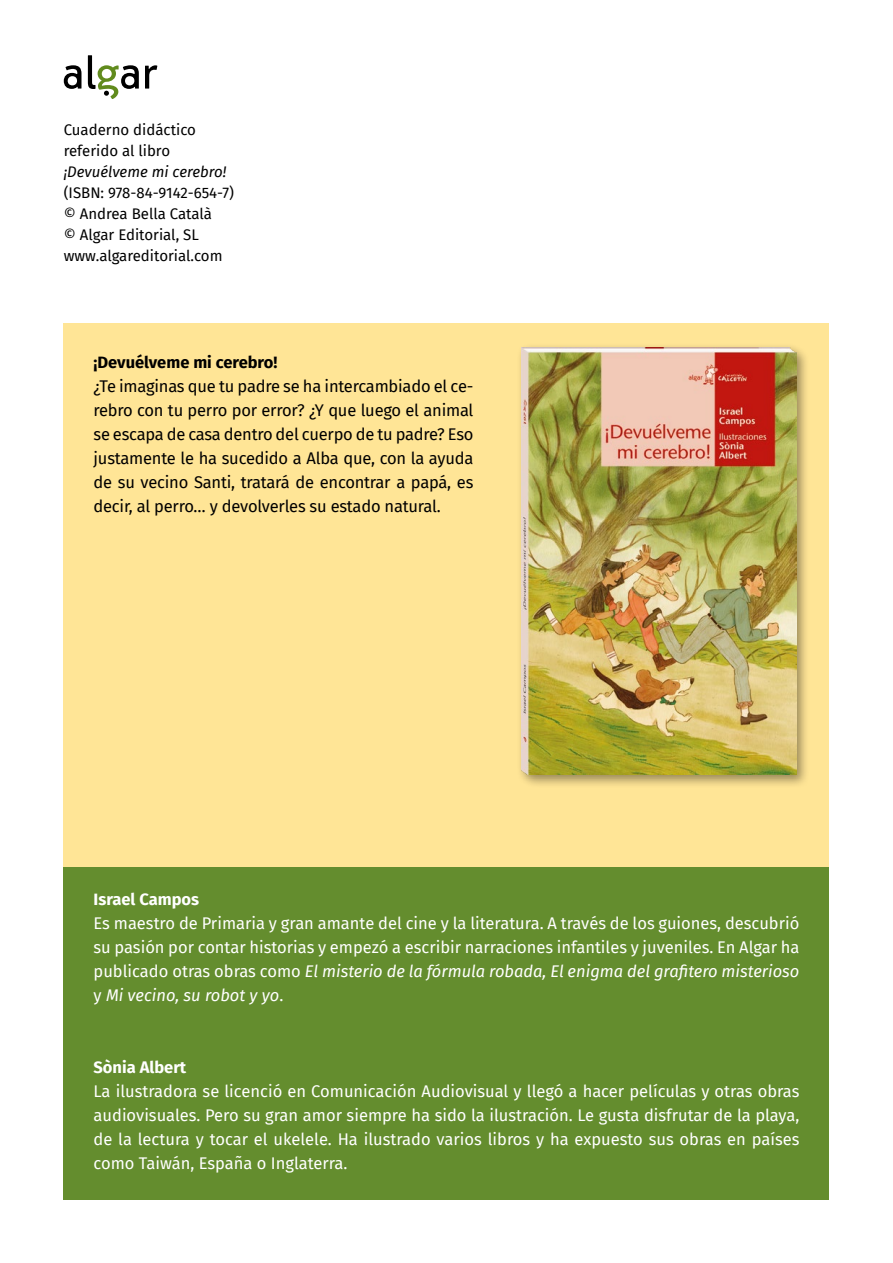
<style>
.page{position:relative;width:893px;height:1263px;background:#fff}
.page>*{position:absolute;margin:0;border:0;box-sizing:border-box;transform-origin:0 0}
.Text_autors{font:16.5px/24px "Fira Sans";color:#fff;text-align:justify}
.Text{font:16.5px/24px "Fira Sans";letter-spacing:-.015em;color:#000;text-align:justify}
.Text_autors-2{font:700 16.5px "Fira Sans";color:#fff}
.Text-2{font:700 16.5px "Fira Sans";color:#000}
.Crèdits{font:15px/21px "Fira Sans";color:#000}
.Crèdits-2{font:italic 15px "Fira Sans";color:#000}
.s1{font-style:italic}
</style>
<div class="page">
<div style="left:64px;top:323px;width:765px;height:587px;background:#ffe596"></div>
<div style="left:64px;top:867px;width:765px;height:332px;background:#648d2e"></div>
<div style="left:517px;top:343px;width:293px;height:445px;background:#000;opacity:.4"></div>
<img style="left:521px;top:347px;width:276px;height:428px">
<svg style="left:64px;top:65px;width:17px;height:24px"></svg>
<svg style="left:145px;top:65px;width:12px;height:24px"></svg>
<svg style="left:88px;top:55px;width:51px;height:44px"></svg>
<p class="Crèdits" style="left:64px;top:119px;width:134px">Cuaderno didáctico referido al libro</p>
<p class="Crèdits-2" style="left:64px;top:160px;width:164px">¡Devuélveme mi cerebro!</p>
<p class="Crèdits" style="left:64px;top:182px;width:172px">(ISBN: 978-84-9142-654-7)</p>
<p class="Crèdits" style="left:64px;top:203px;width:150px">© Andrea Bella Català</p>
<p class="Crèdits" style="left:64px;top:224px;width:137px">© Algar Editorial, SL</p>
<p class="Crèdits" style="left:64px;top:245px;width:160px">www.algareditorial.com</p>
<p class="Text-2" style="left:94px;top:348px;width:185px">¡Devuélveme mi cerebro!</p>
<p class="Text" style="left:94px;top:374px;width:381px">¿Te imaginas que tu padre se ha intercambiado el ce&shy;rebro con tu perro por error? ¿Y que luego el animal se escapa de casa dentro del cuerpo de tu padre? Eso justamente le ha sucedido a Alba que, con la ayuda de su vecino Santi, tratará de encontrar a papá, es decir, al perro… y devolverles su estado natural.</p>
<p class="Text_autors-2" style="left:94px;top:886px;width:107px">Israel Campos</p>
<p class="Text_autors" style="left:94px;top:911px;width:707px">Es maestro de Primaria y gran amante del cine y la literatura. A través de los guiones, descubrió su pasión por contar historias y empezó a escribir narraciones infantiles y juveniles. En Algar ha publicado otras obras como <span class="s1">El misterio de la fórmula robada, El enigma del grafitero misterioso </span>y <span class="s1">Mi vecino, su robot y yo</span>.</p>
<p class="Text_autors-2" style="left:94px;top:1054px;width:94px">Sònia Albert</p>
<p class="Text_autors" style="left:94px;top:1079px;width:707px">La ilustradora se licenció en Comunicación Audiovisual y llegó a hacer películas y otras obras audiovisuales. Pero su gran amor siempre ha sido la ilustración. Le gusta disfrutar de la playa, de la lectura y tocar el ukelele. Ha ilustrado varios libros y ha expuesto sus obras en países como Taiwán, España o Inglaterra.</p>
</div>
